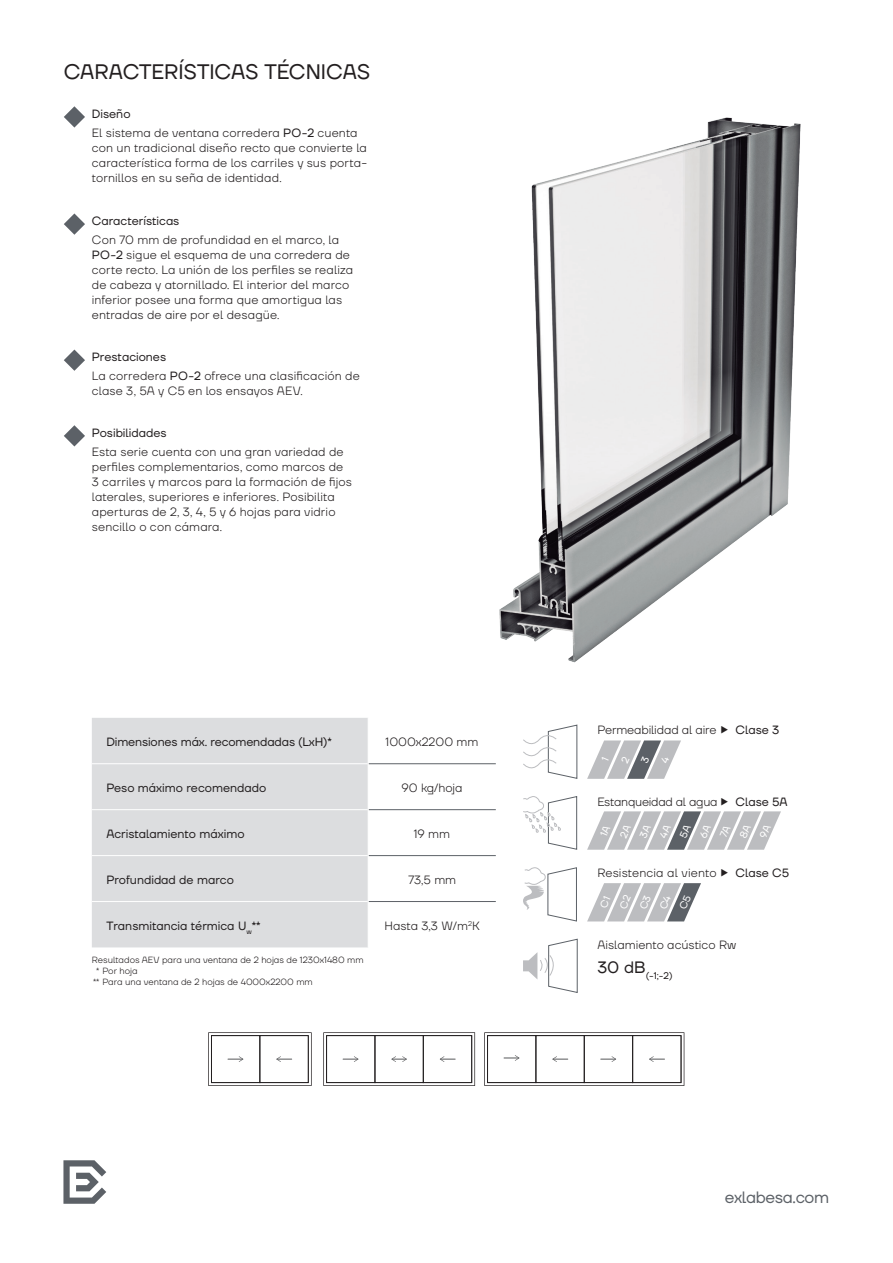
<style>
.page{position:relative;width:893px;height:1263px;background:#fff}
.page>*{position:absolute;margin:0;border:0;box-sizing:border-box;transform-origin:0 0}
.t1{font:21px "TT Firs Neue";letter-spacing:-.005em;color:#231f20}
.t2{font:16.5px "TT Firs Neue";letter-spacing:-.02em;color:#5c6167}
.t3{font:300 12px/15px "TT Firs Neue";letter-spacing:.01em;color:#231f20}
.t4{font:12px "TT Firs Neue";color:#231f20}
.t5{font:300 12px "TT Firs Neue";letter-spacing:-.01em;color:#231f20}
.t6{font:300 12px "TT Firs Neue";letter-spacing:-.02em;color:#231f20}
.t7{font:9.6px "TT Firs Neue";color:#231f20}
.t8{font:300 9px "TT Firs Neue";color:#231f20}
.s1{font-weight:400}
</style>
<div class="page">
<img style="left:499px;top:117px;width:302px;height:546px">
<svg style="left:523px;top:796px;width:54px;height:54px"></svg>
<svg style="left:523px;top:724px;width:55px;height:55px"></svg>
<svg style="left:523px;top:867px;width:54px;height:55px"></svg>
<svg style="left:523px;top:938px;width:55px;height:55px"></svg>
<svg style="left:63px;top:1160px;width:43px;height:44px"></svg>
<svg style="left:208px;top:1032px;width:104px;height:54px"></svg>
<svg style="left:323px;top:1032px;width:152px;height:54px"></svg>
<svg style="left:484px;top:1032px;width:200px;height:54px"></svg>
<svg style="left:64px;top:106px;width:21px;height:22px"></svg>
<svg style="left:64px;top:213px;width:21px;height:22px"></svg>
<svg style="left:64px;top:350px;width:21px;height:21px"></svg>
<svg style="left:64px;top:425px;width:21px;height:21px"></svg>
<div style="left:92px;top:718px;width:276px;height:229px;background:#dcdddf"></div>
<hr style="left:92px;top:763px;width:276px;height:1px;background:#fff">
<hr style="left:92px;top:809px;width:276px;height:1px;background:#fff">
<hr style="left:92px;top:855px;width:276px;height:1px;background:#fff">
<hr style="left:92px;top:901px;width:276px;height:1px;background:#fff">
<hr style="left:369px;top:763px;width:127px;height:1px;background:#5c6167">
<hr style="left:369px;top:809px;width:127px;height:1px;background:#5c6167">
<hr style="left:369px;top:855px;width:127px;height:1px;background:#5c6167">
<hr style="left:369px;top:901px;width:127px;height:1px;background:#5c6167">
<svg style="left:587px;top:811px;width:194px;height:39px"></svg>
<svg style="left:587px;top:883px;width:114px;height:38px"></svg>
<svg style="left:587px;top:740px;width:94px;height:39px"></svg>
<h1 class="t1" style="left:64px;top:58px;width:308px">CARACTERÍSTICAS TÉCNICAS</h1>
<p class="t3" style="left:92px;top:104px;width:267px;line-height:19.2px"><span class="s1">Diseño<br></span>El sistema de ventana corredera <span class="s1">PO-2</span> cuenta</p>
<p class="t3" style="left:92px;top:140px;width:277px;text-align:justify">con un tradicional diseño recto que convierte la característica forma de los carriles y sus porta&shy;tornillos en su seña de identidad.</p>
<p class="t4" style="left:92px;top:212px;width:89px">Características</p>
<p class="t3" style="left:92px;top:232px;width:263px">Con 70 mm de profundidad en el marco, la <span class="s1">PO-2</span> sigue el esquema de una corredera de corte recto. La unión de los perfiles se realiza de cabeza y atornillado. El interior del marco inferior posee una forma que amortigua las entradas de aire por el desagüe.</p>
<p class="t3" style="left:92px;top:347px;width:269px;line-height:19.2px"><span class="s1">Prestaciones<br></span>La corredera <span class="s1">PO-2</span> ofrece una clasificación de</p>
<p class="t3" style="left:92px;top:383px;width:213px">clase 3, 5A y C5 en los ensayos AEV.</p>
<p class="t4" style="left:92px;top:424px;width:76px">Posibilidades</p>
<p class="t3" style="left:92px;top:444px;width:262px">Esta serie cuenta con una gran variedad de perfiles complementarios, como marcos de 3 carriles y marcos para la formación de fijos laterales, superiores e inferiores. Posibilita aperturas de 2, 3, 4, 5 y 6 hojas para vidrio sencillo o con cámara.</p>
<p class="t4" style="left:106px;top:734px;width:227px">Dimensiones máx. recomendadas (LxH)*</p>
<p class="t3" style="left:386px;top:734px;width:94px">1000x2200 mm</p>
<p class="t4" style="left:106px;top:780px;width:161px">Peso máximo recomendado</p>
<p class="t3" style="left:401px;top:780px;width:63px">90 kg/hoja</p>
<p class="t4" style="left:106px;top:826px;width:140px">Acristalamiento máximo</p>
<p class="t3" style="left:414px;top:826px;width:38px">19 mm</p>
<p class="t4" style="left:106px;top:872px;width:129px">Profundidad de marco</p>
<p class="t3" style="left:408px;top:872px;width:49px">73,5 mm</p>
<p class="t4" style="left:106px;top:918px;width:156px">Transmitancia térmica U<sub>w</sub>**</p>
<p class="t3" style="left:384px;top:918px;width:97px">Hasta 3,3 W/m<sup>2</sup>K</p>
<p class="t8" style="left:92px;top:954px;width:273px">Resultados AEV para una ventana de 2 hojas de 1230x1480 mm</p>
<p class="t8" style="left:96px;top:964px;width:43px">* Por hoja</p>
<p class="t8" style="left:93px;top:975px;width:221px">** Para una ventana de 2 hojas de 4000x2200 mm</p>
<p class="t5" style="left:597px;top:722px;width:121px">Permeabilidad al aire</p>
<p class="t4" style="left:735px;top:722px;width:45px">Clase 3</p>
<p class="t6" style="left:597px;top:794px;width:122px">Estanqueidad al agua</p>
<p class="t4" style="left:735px;top:794px;width:54px">Clase 5A</p>
<p class="t3" style="left:597px;top:865px;width:121px">Resistencia al viento</p>
<p class="t4" style="left:735px;top:865px;width:55px">Clase C5</p>
<p class="t3" style="left:597px;top:937px;width:140px">Aislamiento acústico Rw</p>
<p class="t7" style="left:597px;top:969px;width:77px"><sup>30</sup> <sup>dB</sup>(-1;-2)</p>
<h2 class="t2" style="left:725px;top:1186px;width:106px">exlabesa.com</h2>
</div>
